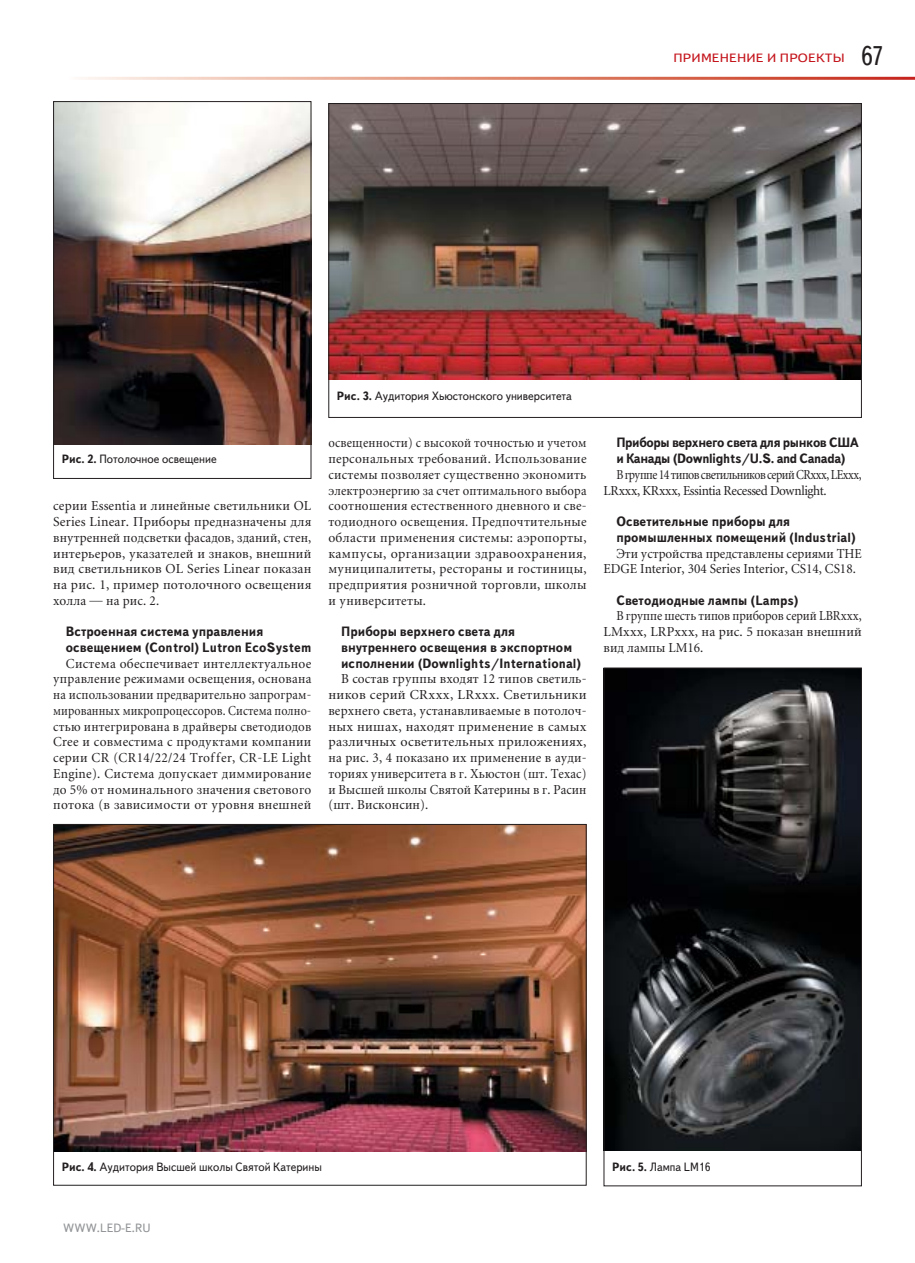
<style>
.page{position:relative;width:915px;height:1263px;background:#fff}
.page>*{position:absolute;margin:0;border:0;box-sizing:border-box;transform-origin:0 0}
.t1{font:27px "Text Book C";color:#231f20;scale:.9 1}
.t2{font:13.5px/15.8px "Miniature";letter-spacing:.005em;color:#231f20;text-align:justify}
.t3{font:13.5px/15.8px "Miniature";letter-spacing:.005em;color:#231f20;text-align:justify;scale:.91 1}
.t4{font:13.5px/15.8px "Miniature";letter-spacing:.005em;color:#231f20;text-align:justify;scale:.96 1}
.t5{font:700 13.5px/15.8px "Text Book C";color:#231f20;scale:.95 1}
.t6{font:13.5px/15.8px "Miniature";letter-spacing:.005em;color:#231f20;text-align:justify;scale:.9 1}
.t7{font:13.5px/15.8px "Miniature";letter-spacing:-.045em;color:#231f20;scale:.86 1}
.t8{font:13.5px/15.8px "Miniature";letter-spacing:.005em;color:#231f20;scale:.95 1}
.t9{font:700 13.5px/15.8px "Text Book C";letter-spacing:-.03em;color:#231f20;scale:.95 1}
.t10{font:12px "Text Book C";color:#231f20;scale:.95 1}
.t11{font:12px "Text Book C";letter-spacing:.01em;color:#c4151c;scale:1.17 1}
.t12{font:12px "Text Book C";color:#939598}
.s1{font-weight:700}
</style>
<div class="page">
<img style="left:55px;top:103px;width:254px;height:342px">
<div style="left:53px;top:101px;width:258px;height:378px;border:1px solid #231f20"></div>
<img style="left:330px;top:105px;width:529px;height:274px">
<div style="left:328px;top:103px;width:533px;height:315px;border:1px solid #231f20"></div>
<img style="left:55px;top:826px;width:529px;height:325px">
<img style="left:605px;top:670px;width:254px;height:480px">
<div style="left:603px;top:668px;width:258px;height:518px;border:1px solid #231f20"></div>
<p class="t11" style="left:673px;top:51px;width:148px">ПРИМЕНЕНИЕ И ПРОЕКТЫ</p>
<h1 class="t1" style="left:860px;top:40px;width:27px">67</h1>
<p class="t10" style="left:62px;top:452px;width:164px"><span class="s1">Рис. 2.</span> Потолочное освещение</p>
<p class="t2" style="left:53px;top:499px;width:259px">серии Essentia и линейные светильники OL Series Linear. Приборы предназначены для внутренней подсветки фасадов, зданий, стен, интерьеров, указателей и знаков, внешний вид светильников OL Series Linear показан на рис. 1, пример потолочного освещения холла — на рис. 2.</p>
<p class="t5" style="left:66px;top:625px;width:260px">Встроенная система управления освещением (Control) Lutron EcoSystem</p>
<p class="t2" style="left:53px;top:657px;width:259px;text-indent:13px">Система обеспечивает интеллектуальное управление режимами освещения, основана на использовании предварительно запрограм&shy;мированных микропроцессоров. Система полно&shy;стью интегрирована в драйверы светодиодов Cree и совместима с продуктами компании серии CR (CR14/22/24 Troffer, CR-LE Light Engine). Система допускает диммирование до 5% от номинального значения светового потока (в зависимости от уровня внешней</p>
<p class="t10" style="left:337px;top:389px;width:249px"><span class="s1">Рис. 3.</span> Аудитория Хьюстонского университета</p>
<p class="t3" style="left:328px;top:436px;width:285px">освещенности) с высокой точностью и учетом персональных требований. Использование системы позволяет существенно экономить электроэнергию за счет оптимального выбора соотношения естественного дневного и све&shy;тодиодного освещения. Предпочтительные области применения системы: аэропорты, кампусы, организации здравоохранения, муниципалитеты, рестораны и гостиницы, предприятия розничной торговли, школы и университеты.</p>
<p class="t5" style="left:341px;top:625px;width:254px">Приборы верхнего света для внутреннего освещения в экспортном исполнении (Downlights/International)</p>
<p class="t4" style="left:328px;top:672px;width:270px;text-indent:13px">В состав группы входят 12 типов светиль&shy;ников серий CRxxx, LRxxx. Светильники верхнего света, устанавливаемые в потолоч&shy;ных нишах, находят применение в самых различных осветительных приложениях, на рис. 3, 4 показано их применение в ауди&shy;ториях университета в г. Хьюстон (шт. Техас) и Высшей школы Святой Катерины в г. Расин (шт. Висконсин).</p>
<p class="t9" style="left:616px;top:436px;width:257px">Приборы верхнего света для рынков США и Канады (Downlights/U.S. and Canada)</p>
<p class="t7" style="left:603px;top:468px;width:301px;text-indent:13px">В группе 14 типов светильников серий CRxxx, LExxx,<br>LRxxx, KRxxx, Essintia Recessed Downlight.</p>
<p class="t5" style="left:616px;top:515px;width:253px">Осветительные приборы для промышленных помещений (Industrial)</p>
<p class="t8" style="left:603px;top:546px;width:273px;text-indent:13px">Эти устройства представлены сериями THE<br>EDGE Interior, 304 Series Interior, CS14, CS18.</p>
<p class="t5" style="left:616px;top:594px;width:193px">Светодиодные лампы (Lamps)</p>
<p class="t6" style="left:603px;top:609px;width:288px;text-indent:13px">В группе шесть типов приборов серий LBRxxx, LMxxx, LRPxxx, на рис. 5 показан внешний вид лампы LM16.</p>
<p class="t10" style="left:62px;top:1160px;width:275px"><span class="s1">Рис. 4.</span> Аудитория Высшей школы Святой Катерины</p>
<p class="t10" style="left:612px;top:1160px;width:105px"><span class="s1">Рис. 5.</span> Лампа LM16</p>
<p class="t12" style="left:63px;top:1221px;width:89px">WWW.LED-E.RU</p>
</div>
